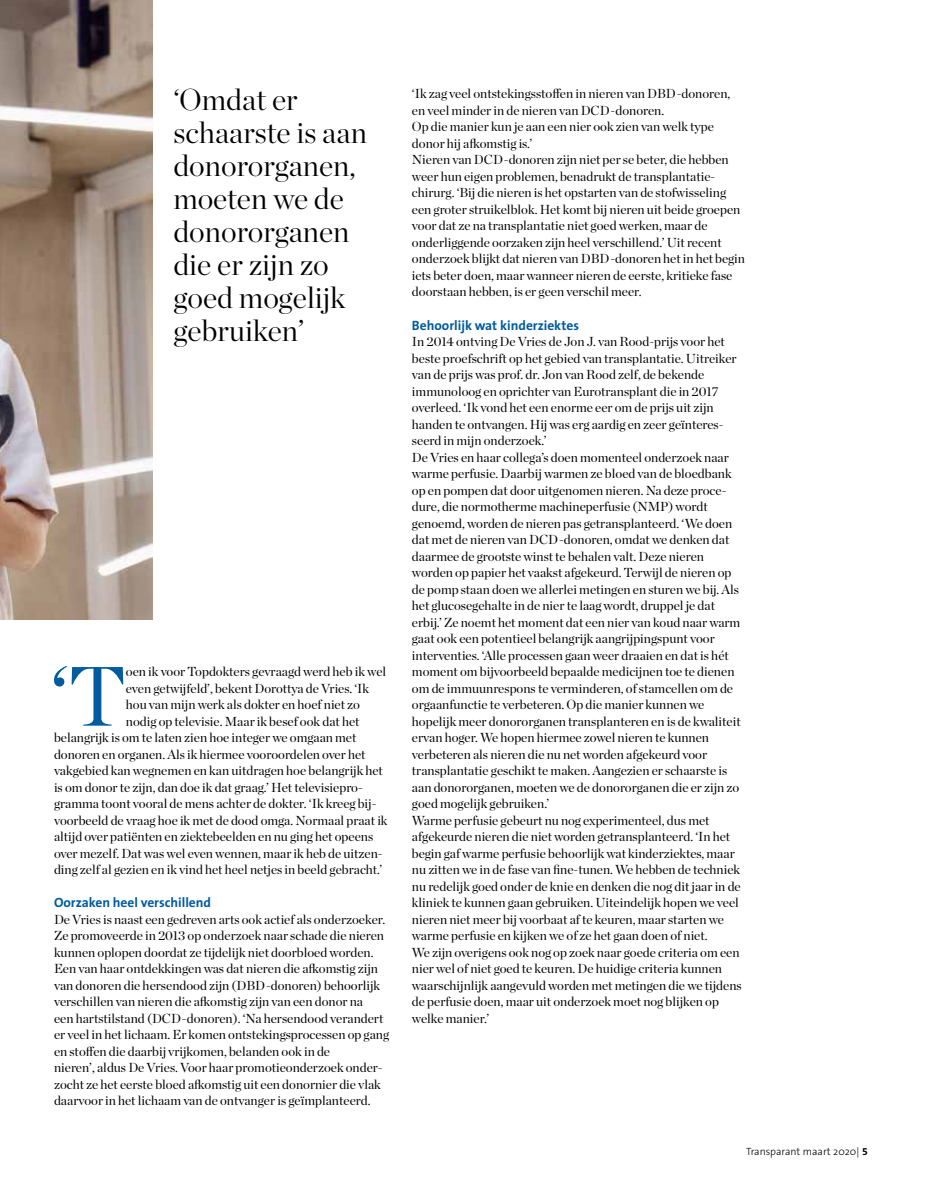
<style>
.page{position:relative;width:936px;height:1191px;background:#fff}
.page>*{position:absolute;margin:0;border:0;box-sizing:border-box;transform-origin:0 0}
.t1{font:84px "Chronicle Display";color:#005b9f}
.t2{font:300 30px/33px "Chronicle Display";color:#000}
.t3{font:700 13.5px "The Sans";color:#005b9f}
.t4{font:13.05px/16.5px "Chronicle Display";color:#000}
.t5{font:300 10.5px "The Sans";color:#000}
.s1{font-family:"The Mix B W3"}
.s2{font-family:"The Mix B W7";font-weight:700}
</style>
<div class="page">
<img style="left:0;top:0;width:152px;height:619px">
<h2 class="t2" style="left:173px;top:81px;width:195px">‘Omdat er schaarste is aan donororganen, moeten we de donororganen die er zijn zo goed mogelijk gebruiken’</h2>
<h1 class="t1" style="left:50px;top:632px;width:77px">‘T</h1>
<p class="t4" style="left:126px;top:662px;width:262px">oen ik voor Topdokters gevraagd werd heb ik wel</p>
<p class="t4" style="left:126px;top:679px;width:245px">even getwijfeld’, bekent Dorottya de Vries. ‘Ik</p>
<p class="t4" style="left:126px;top:695px;width:235px">hou van mijn werk als dokter en hoef niet zo</p>
<p class="t4" style="left:126px;top:712px;width:235px">nodig op televisie. Maar ik besef ook dat het</p>
<p class="t4" style="left:54px;top:728px;width:304px">belangrijk is om te laten zien hoe integer we omgaan met</p>
<p class="t4" style="left:54px;top:745px;width:313px">donoren en organen. Als ik hiermee vooroordelen over het</p>
<p class="t4" style="left:54px;top:761px;width:330px">vakgebied kan wegnemen en kan uitdragen hoe belangrijk het</p>
<p class="t4" style="left:54px;top:778px;width:310px">is om donor te zijn, dan doe ik dat graag.’ Het televisiepro-</p>
<p class="t4" style="left:54px;top:794px;width:324px">gramma toont vooral de mens achter de dokter. ‘Ik kreeg bij-</p>
<p class="t4" style="left:54px;top:811px;width:335px">voorbeeld de vraag hoe ik met de dood omga. Normaal praat ik</p>
<p class="t4" style="left:54px;top:827px;width:321px">altijd over patiënten en ziektebeelden en nu ging het opeens</p>
<p class="t4" style="left:54px;top:844px;width:330px">over mezelf. Dat was wel even wennen, maar ik heb de uitzen-</p>
<p class="t4" style="left:54px;top:860px;width:330px">ding zelf al gezien en ik vind het heel netjes in beeld gebracht.’</p>
<p class="t3" style="left:54px;top:891px;width:159px">Oorzaken heel verschillend</p>
<p class="t4" style="left:54px;top:910px;width:336px">De Vries is naast een gedreven arts ook actief als onderzoeker.<br>Ze promoveerde in 2013 op onderzoek naar schade die nieren kunnen oplopen doordat ze tijdelijk niet doorbloed worden.<br>Een van haar ontdekkingen was dat nieren die afkomstig zijn van donoren die hersendood zijn (DBD-donoren) behoorlijk verschillen van nieren die afkomstig zijn van een donor na<br>een hartstilstand (DCD-donoren). ‘Na hersendood verandert er veel in het lichaam. Er komen ontstekingsprocessen op gang en stoffen die daarbij vrijkomen, belanden ook in de<br>nieren’, aldus De Vries. Voor haar promotieonderzoek onder&shy;zocht ze het eerste bloed afkomstig uit een donornier die vlak daarvoor in het lichaam van de ontvanger is geïmplanteerd.</p>
<p class="t4" style="left:412px;top:85px;width:334px">‘Ik zag veel ontstekingsstoffen in nieren van DBD-donoren, en veel minder in de nieren van DCD-donoren.<br>Op die manier kun je aan een nier ook zien van welk type donor hij afkomstig is.’<br>Nieren van DCD-donoren zijn niet per se beter, die hebben weer hun eigen problemen, benadrukt de transplantatie&shy;chirurg. ‘Bij die nieren is het opstarten van de stofwisseling een groter struikelblok. Het komt bij nieren uit beide groepen voor dat ze na transplantatie niet goed werken, maar de onderliggende oorzaken zijn heel verschillend.’ Uit recent onderzoek blijkt dat nieren van DBD-donoren het in het begin iets beter doen, maar wanneer nieren de eerste, kritieke fase doorstaan hebben, is er geen verschil meer.</p>
<p class="t3" style="left:412px;top:314px;width:168px">Behoorlijk wat kinderziektes</p>
<p class="t4" style="left:412px;top:332px;width:331px">In 2014 ontving De Vries de Jon J. van Rood-prijs voor het beste proefschrift op het gebied van transplantatie. Uitreiker van de prijs was prof. dr. Jon van Rood zelf, de bekende immunoloog en oprichter van Eurotransplant die in 2017 overleed. ‘Ik vond het een enorme eer om de prijs uit zijn handen te ontvangen. Hij was erg aardig en zeer geïnteres&shy;seerd in mijn onderzoek.’<br>De Vries en haar collega’s doen momenteel onderzoek naar warme perfusie. Daarbij warmen ze bloed van de bloedbank op en pompen dat door uitgenomen nieren. Na deze proce&shy;dure, die normotherme machineperfusie (NMP) wordt genoemd, worden de nieren pas getransplanteerd. ‘We doen dat met de nieren van DCD-donoren, omdat we denken dat daarmee de grootste winst te behalen valt. Deze nieren worden op papier het vaakst afgekeurd. Terwijl de nieren op de pomp staan doen we allerlei metingen en sturen we bij. Als het glucosegehalte in de nier te laag wordt, druppel je dat erbij.’ Ze noemt het moment dat een nier van koud naar warm gaat ook een potentieel belangrijk aangrijpingspunt voor interventies. ‘Alle processen gaan weer draaien en dat is hét moment om bijvoorbeeld bepaalde medicijnen toe te dienen om de immuunrespons te verminderen, of stamcellen om de orgaanfunctie te verbeteren. Op die manier kunnen we hopelijk meer donororganen transplanteren en is de kwaliteit ervan hoger. We hopen hiermee zowel nieren te kunnen verbeteren als nieren die nu net worden afgekeurd voor transplantatie geschikt te maken. Aangezien er schaarste is aan donororganen, moeten we de donororganen die er zijn zo goed mogelijk gebruiken.’<br>Warme perfusie gebeurt nu nog experimenteel, dus met afgekeurde nieren die niet worden getransplanteerd. ‘In het begin gaf warme perfusie behoorlijk wat kinderziektes, maar nu zitten we in de fase van fine-tunen. We hebben de techniek nu redelijk goed onder de knie en denken die nog dit jaar in de kliniek te kunnen gaan gebruiken. Uiteindelijk hopen we veel nieren niet meer bij voorbaat af te keuren, maar starten we warme perfusie en kijken we of ze het gaan doen of niet.<br>We zijn overigens ook nog op zoek naar goede criteria om een nier wel of niet goed te keuren. De huidige criteria kunnen waarschijnlijk aangevuld worden met metingen die we tijdens de perfusie doen, maar uit onderzoek moet nog blijken op welke manier.’</p>
<p class="t5" style="left:746px;top:1142px;width:123px">Transparant maart 2020<span class="s1">|</span> <span class="s2">5</span></p>
</div>
